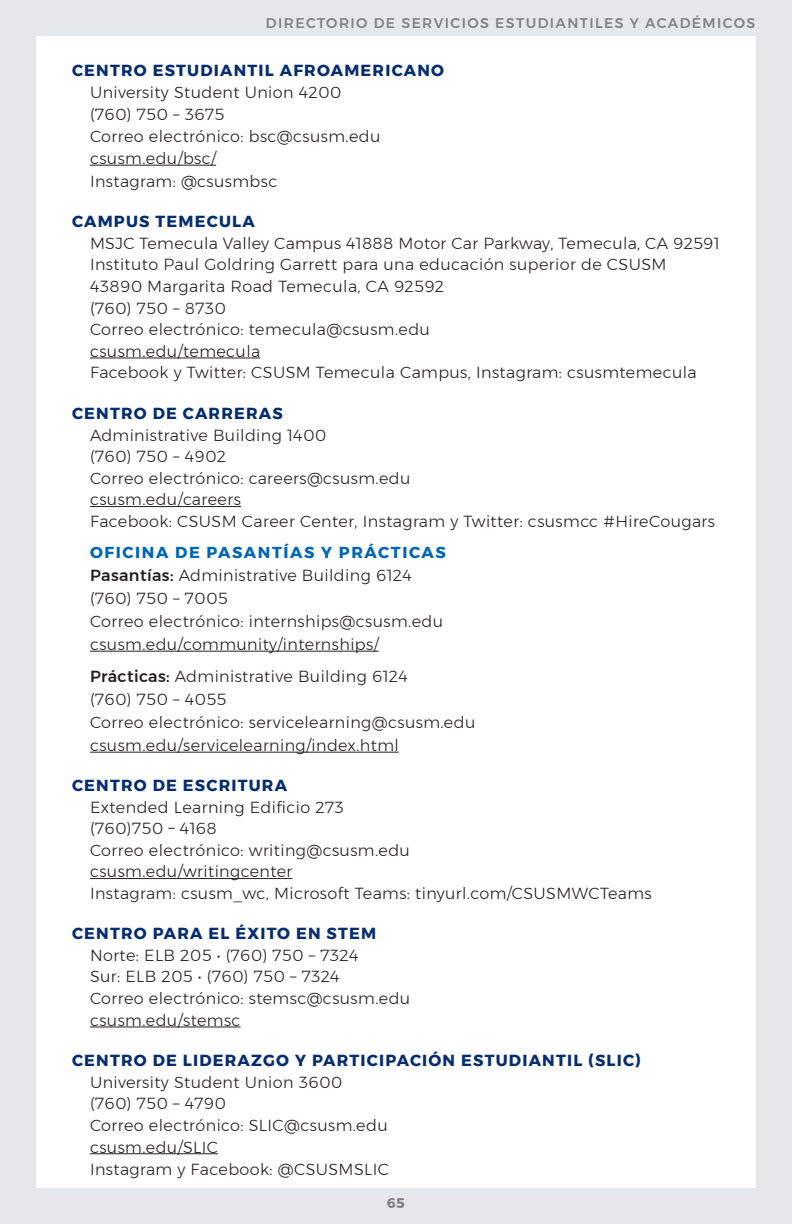
<style>
.page{position:relative;width:792px;height:1224px;background:#e6e7e9}
.page>*{position:absolute;margin:0;border:0;box-sizing:border-box;transform-origin:0 0}
.Info{font:300 16px/21.6px "Montserrat";letter-spacing:.025em;color:#231f20}
.t1{font:700 16px "Montserrat";letter-spacing:.075em;color:#052d6f}
.Subheader{font:700 15.8px "Montserrat";letter-spacing:.1em;color:#0166b3}
.Pg_Header_Identity_S{font:500 14px "Montserrat";letter-spacing:.1em;color:#808285}
.t2{font:700 14px "Montserrat";color:#808285}
.s1{font-weight:500}
</style>
<div class="page">
<div style="left:36px;top:36px;width:720px;height:1152px;background:#fff"></div>
<hr style="left:90px;top:165px;width:126px;height:1px;background:#231f20">
<hr style="left:90px;top:358px;width:170px;height:1px;background:#231f20">
<hr style="left:90px;top:506px;width:151px;height:1px;background:#231f20">
<hr style="left:90px;top:651px;width:289px;height:1px;background:#231f20">
<hr style="left:90px;top:752px;width:309px;height:1px;background:#231f20">
<hr style="left:90px;top:878px;width:202px;height:1px;background:#231f20">
<hr style="left:90px;top:1027px;width:151px;height:1px;background:#231f20">
<hr style="left:90px;top:1153px;width:128px;height:1px;background:#231f20">
<p class="Pg_Header_Identity_S" style="left:266px;top:12px;width:491px">DIRECTORIO DE SERVICIOS ESTUDIANTILES Y ACADÉMICOS</p>
<p class="t1" style="left:72px;top:57px;width:374px">CENTRO ESTUDIANTIL AFROAMERICANO</p>
<p class="Info" style="left:90px;top:81px;width:253px">University Student Union 4200</p>
<p class="Info" style="left:90px;top:103px;width:136px">(760) 750 – 3675</p>
<p class="Info" style="left:90px;top:125px;width:292px">Correo electrónico: bsc@csusm.edu</p>
<p class="Info" style="left:90px;top:147px;width:128px">csusm.edu/bsc/</p>
<p class="Info" style="left:90px;top:170px;width:189px">Instagram: @csusmbsc</p>
<p class="t1" style="left:72px;top:209px;width:184px">CAMPUS TEMECULA</p>
<p class="Info" style="left:90px;top:232px;width:631px">MSJC Temecula Valley Campus 41888 Motor Car Parkway, Temecula, CA 92591</p>
<p class="Info" style="left:90px;top:254px;width:578px">Instituto Paul Goldring Garrett para una educación superior de CSUSM</p>
<p class="Info" style="left:90px;top:275px;width:356px">43890 Margarita Road Temecula, CA 92592</p>
<p class="Info" style="left:90px;top:297px;width:137px">(760) 750 – 8730</p>
<p class="Info" style="left:90px;top:318px;width:341px">Correo electrónico: temecula@csusm.edu</p>
<p class="Info" style="left:90px;top:340px;width:172px">csusm.edu/temecula</p>
<p class="Info" style="left:90px;top:362px;width:608px">Facebook y Twitter: CSUSM Temecula Campus, Instagram: csusmtemecula</p>
<p class="t1" style="left:72px;top:400px;width:212px">CENTRO DE CARRERAS</p>
<p class="Info" style="left:90px;top:424px;width:238px">Administrative Building 1400</p>
<p class="Info" style="left:90px;top:445px;width:138px">(760) 750 – 4902</p>
<p class="Info" style="left:90px;top:467px;width:322px">Correo electrónico: careers@csusm.edu</p>
<p class="Info" style="left:90px;top:489px;width:152px">csusm.edu/careers</p>
<p class="Info" style="left:90px;top:510px;width:627px">Facebook: CSUSM Career Center, Instagram y Twitter: csusmcc #HireCougars</p>
<p class="Subheader" style="left:90px;top:540px;width:357px">OFICINA DE PASANTÍAS Y PRÁCTICAS</p>
<p class="Info" style="left:90px;top:564px;width:323px"><span class="s1">Pasantías:</span> Administrative Building 6124</p>
<p class="Info" style="left:90px;top:587px;width:139px">(760) 750 – 7005</p>
<p class="Info" style="left:90px;top:610px;width:355px">Correo electrónico: internships@csusm.edu</p>
<p class="Info" style="left:90px;top:633px;width:290px">csusm.edu/community/internships/</p>
<p class="Info" style="left:90px;top:665px;width:319px"><span class="s1">Prácticas:</span> Administrative Building 6124</p>
<p class="Info" style="left:90px;top:688px;width:138px">(760) 750 – 4055</p>
<p class="Info" style="left:90px;top:711px;width:387px">Correo electrónico: servicelearning@csusm.edu</p>
<p class="Info" style="left:90px;top:734px;width:310px">csusm.edu/servicelearning/index.html</p>
<p class="t1" style="left:72px;top:772px;width:217px">CENTRO DE ESCRITURA</p>
<p class="Info" style="left:90px;top:796px;width:255px">Extended Learning Edificio 273 (760)750 – 4168</p>
<p class="Info" style="left:90px;top:839px;width:321px">Correo electrónico: writing@csusm.edu</p>
<p class="Info" style="left:90px;top:861px;width:204px">csusm.edu/writingcenter</p>
<p class="Info" style="left:90px;top:882px;width:563px">Instagram: csusm_wc, Microsoft Teams: tinyurl.com/CSUSMWCTeams</p>
<p class="t1" style="left:72px;top:920px;width:306px">CENTRO PARA EL ÉXITO EN STEM</p>
<p class="Info" style="left:90px;top:944px;width:270px">Norte: ELB 205 • (760) 750 – 7324</p>
<p class="Info" style="left:90px;top:965px;width:251px">Sur: ELB 205 • (760) 750 – 7324</p>
<p class="Info" style="left:90px;top:987px;width:322px">Correo electrónico: stemsc@csusm.edu</p>
<p class="Info" style="left:90px;top:1009px;width:152px">csusm.edu/stemsc</p>
<p class="t1" style="left:72px;top:1048px;width:570px">CENTRO DE LIDERAZGO Y PARTICIPACIÓN ESTUDIANTIL (SLIC)</p>
<p class="Info" style="left:90px;top:1071px;width:254px">University Student Union 3600</p>
<p class="Info" style="left:90px;top:1093px;width:137px">(760) 750 – 4790</p>
<p class="Info" style="left:90px;top:1114px;width:299px">Correo electrónico: SLIC@csusm.edu</p>
<p class="Info" style="left:90px;top:1136px;width:130px">csusm.edu/SLIC</p>
<p class="Info" style="left:90px;top:1158px;width:300px">Instagram y Facebook: @CSUSMSLIC</p>
<p class="t2" style="left:387px;top:1192px;width:19px">65</p>
</div>
